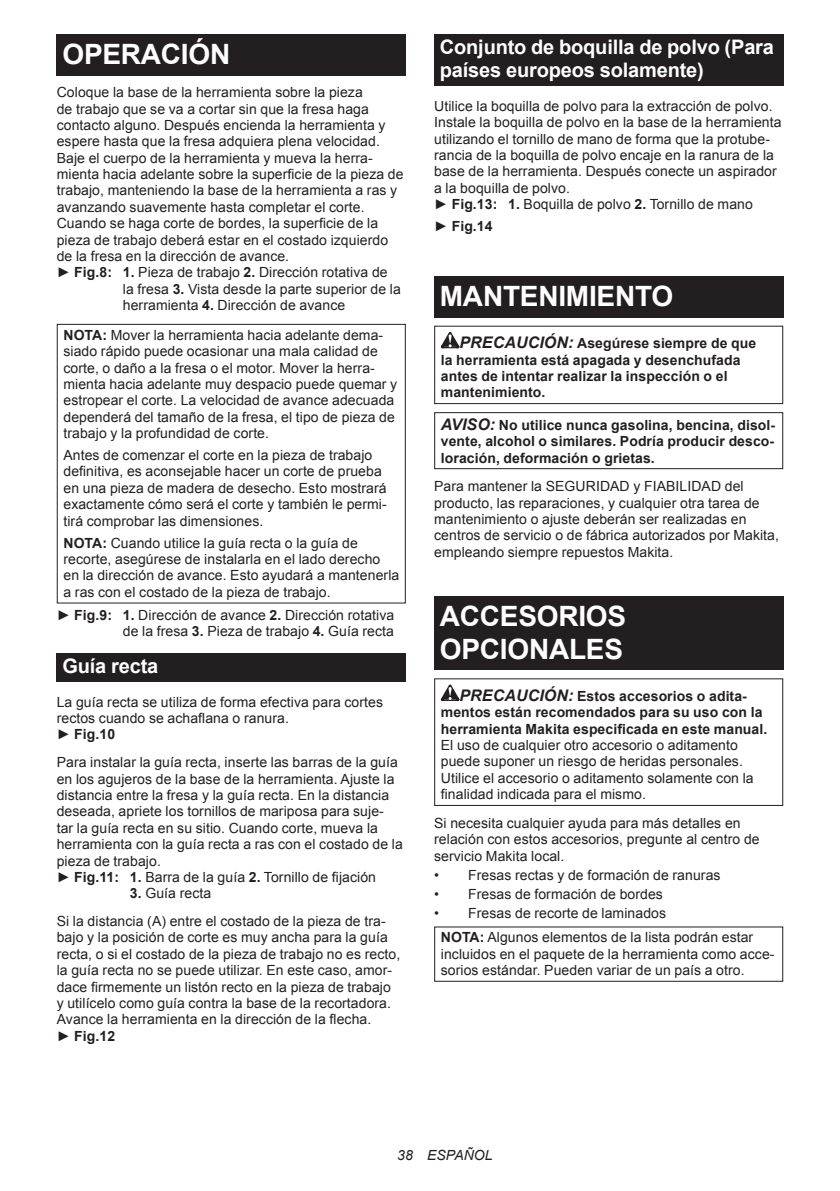
<style>
.page{position:relative;width:840px;height:1191px;background:#fff}
.page>*{position:absolute;margin:0;border:0;box-sizing:border-box;transform-origin:0 0}
.t1{font:700 28px/32.8px "Arial";letter-spacing:-.01em;color:#fff}
.t2{font:700 20px/23.4px "Arial";letter-spacing:-.01em;color:#fff}
.t3{font:14px/16.4px "Arial";letter-spacing:.005em;color:#231f20}
.t4{font:700 14px/16.4px "Arial";letter-spacing:.005em;color:#231f20}
.t5{font:italic 14px "Arial";letter-spacing:.005em;color:#231f20}
.s1{font-weight:700}
.s2{font-weight:400}
.s3{font-style:italic;font-size:16px}
</style>
<div class="page">
<div style="left:57px;top:34px;width:348px;height:41px;background:#231f20"></div>
<div style="left:57px;top:324px;width:348px;height:279px;border:1px solid #231f20"></div>
<div style="left:57px;top:653px;width:348px;height:29px;background:#231f20"></div>
<div style="left:434px;top:34px;width:348px;height:52px;background:#231f20"></div>
<div style="left:434px;top:276px;width:348px;height:42px;background:#231f20"></div>
<svg style="left:440px;top:332px;width:19px;height:16px"></svg>
<div style="left:434px;top:326px;width:348px;height:78px;border:1px solid #231f20"></div>
<div style="left:434px;top:412px;width:348px;height:57px;border:1px solid #231f20"></div>
<div style="left:434px;top:596px;width:348px;height:74px;background:#231f20"></div>
<svg style="left:440px;top:684px;width:19px;height:17px"></svg>
<div style="left:434px;top:678px;width:348px;height:128px;border:1px solid #231f20"></div>
<h1 class="t1" style="left:62px;top:38px;width:169px">OPERACIÓN</h1>
<p class="t3" style="left:57px;top:84px;width:307px">Coloque la base de la herramienta sobre la pieza</p>
<p class="t3" style="left:57px;top:101px;width:313px">de trabajo que se va a cortar sin que la fresa haga</p>
<p class="t3" style="left:57px;top:117px;width:330px">contacto alguno. Después encienda la herramienta y</p>
<p class="t3" style="left:57px;top:133px;width:324px">espere hasta que la fresa adquiera plena velocidad.</p>
<p class="t3" style="left:57px;top:150px;width:317px">Baje el cuerpo de la herramienta y mueva la herra-</p>
<p class="t3" style="left:57px;top:166px;width:348px">mienta hacia adelante sobre la superficie de la pieza de</p>
<p class="t3" style="left:57px;top:182px;width:342px">trabajo, manteniendo la base de la herramienta a ras y</p>
<p class="t3" style="left:57px;top:199px;width:309px">avanzando suavemente hasta completar el corte.</p>
<p class="t3" style="left:57px;top:215px;width:323px">Cuando se haga corte de bordes, la superficie de la</p>
<p class="t3" style="left:57px;top:232px;width:333px">pieza de trabajo deberá estar en el costado izquierdo</p>
<p class="t3" style="left:57px;top:248px;width:234px">de la fresa en la dirección de avance.</p>
<p class="t3" style="left:57px;top:264px;width:332px">► <span class="s1">Fig.8: 1.</span> Pieza de trabajo <span class="s1">2.</span> Dirección rotativa de</p>
<p class="t3" style="left:123px;top:281px;width:279px">la fresa <span class="s1">3.</span> Vista desde la parte superior de la</p>
<p class="t3" style="left:123px;top:297px;width:224px">herramienta <span class="s1">4.</span> Dirección de avance</p>
<p class="t3" style="left:63px;top:327px;width:335px"><span class="s1">NOTA:</span> Mover la herramienta hacia adelante dema&shy;siado rápido puede ocasionar una mala calidad de corte, o daño a la fresa o el motor. Mover la herra&shy;mienta hacia adelante muy despacio puede quemar y estropear el corte. La velocidad de avance adecuada dependerá del tamaño de la fresa, el tipo de pieza de trabajo y la profundidad de corte.</p>
<p class="t3" style="left:63px;top:447px;width:324px">Antes de comenzar el corte en la pieza de trabajo definitiva, es aconsejable hacer un corte de prueba en una pieza de madera de desecho. Esto mostrará exactamente cómo será el corte y también le permi&shy;tirá comprobar las dimensiones.</p>
<p class="t3" style="left:63px;top:535px;width:337px"><span class="s1">NOTA:</span> Cuando utilice la guía recta o la guía de recorte, asegúrese de instalarla en el lado derecho en la dirección de avance. Esto ayudará a mantenerla a ras con el costado de la pieza de trabajo.</p>
<p class="t3" style="left:57px;top:607px;width:339px;text-align:right">► <span class="s1">Fig.9: 1.</span> Dirección de avance <span class="s1">2.</span> Dirección rotativa de la fresa <span class="s1">3.</span> Pieza de trabajo <span class="s1">4.</span> Guía recta</p>
<h2 class="t2" style="left:62px;top:655px;width:97px">Guía recta</h2>
<p class="t3" style="left:57px;top:693px;width:328px">La guía recta se utiliza de forma efectiva para cortes rectos cuando se achaflana o ranura.<br>► <span class="s1">Fig.10</span></p>
<p class="t3" style="left:57px;top:754px;width:347px">Para instalar la guía recta, inserte las barras de la guía en los agujeros de la base de la herramienta. Ajuste la distancia entre la fresa y la guía recta. En la distancia deseada, apriete los tornillos de mariposa para suje&shy;tar la guía recta en su sitio. Cuando corte, mueva la herramienta con la guía recta a ras con el costado de la pieza de trabajo.<br>► <span class="s1">Fig.11: 1.</span> Barra de la guía <span class="s1">2.</span> Tornillo de fijación</p>
<p class="t3" style="left:57px;top:879px;width:330px;line-height:27.8px;text-indent:73px"><span class="s1">3.</span> Guía recta<br>Si la distancia (A) entre el costado de la pieza de tra-</p>
<p class="t3" style="left:57px;top:929px;width:345px">bajo y la posición de corte es muy ancha para la guía recta, o si el costado de la pieza de trabajo no es recto, la guía recta no se puede utilizar. En este caso, amor&shy;dace firmemente un listón recto en la pieza de trabajo y utilícelo como guía contra la base de la recortadora.<br>Avance la herramienta en la dirección de la flecha.<br>► <span class="s1">Fig.12</span></p>
<h2 class="t2" style="left:439px;top:36px;width:335px">Conjunto de boquilla de polvo (Para países europeos solamente)</h2>
<p class="t3" style="left:434px;top:98px;width:348px">Utilice la boquilla de polvo para la extracción de polvo.<br>Instale la boquilla de polvo en la base de la herramienta utilizando el tornillo de mano de forma que la protube&shy;rancia de la boquilla de polvo encaje en la ranura de la base de la herramienta. Después conecte un aspirador a la boquilla de polvo.<br>► <span class="s1">Fig.13: 1.</span> Boquilla de polvo <span class="s1">2.</span> Tornillo de mano</p>
<p class="t4" style="left:434px;top:218px;width:60px"><span class="s2">►</span> Fig.14</p>
<h1 class="t1" style="left:439px;top:281px;width:235px">MANTENIMIENTO</h1>
<p class="t4" style="left:440px;top:335px;width:316px;text-indent:19px"><span class="s3">PRECAUCIÓN:</span> Asegúrese siempre de que la herramienta está apagada y desenchufada antes de intentar realizar la inspección o el mantenimiento.</p>
<p class="t4" style="left:440px;top:417px;width:335px;text-align:justify"><span class="s3">AVISO:</span> No utilice nunca gasolina, bencina, disol&shy;vente, alcohol o similares. Podría producir desco&shy;loración, deformación o grietas.</p>
<p class="t3" style="left:434px;top:478px;width:346px">Para mantener la SEGURIDAD y FIABILIDAD del producto, las reparaciones, y cualquier otra tarea de mantenimiento o ajuste deberán ser realizadas en centros de servicio o de fábrica autorizados por Makita, empleando siempre repuestos Makita.</p>
<h1 class="t1" style="left:439px;top:601px;width:188px">ACCESORIOS<br>OPCIONALES</h1>
<p class="t4" style="left:440px;top:688px;width:328px;text-align:center"><span class="s3">PRECAUCIÓN:</span> Estos accesorios o adita&shy;mentos están recomendados para su uso con la herramienta Makita especificada en este manual.</p>
<p class="t3" style="left:440px;top:737px;width:314px">El uso de cualquier otro accesorio o aditamento puede suponer un riesgo de heridas personales.<br>Utilice el accesorio o aditamento solamente con la finalidad indicada para el mismo.</p>
<p class="t3" style="left:434px;top:815px;width:327px">Si necesita cualquier ayuda para más detalles en relación con estos accesorios, pregunte al centro de servicio Makita local.</p>
<p class="t3" style="left:434px;top:867px;width:288px">• Fresas rectas y de formación de ranuras</p>
<p class="t3" style="left:434px;top:886px;width:230px">• Fresas de formación de bordes</p>
<p class="t3" style="left:440px;top:901px;width:314px;line-height:23.8px;text-indent:-7px">• Fresas de recorte de laminados<br><span class="s1">NOTA:</span> Algunos elementos de la lista podrán estar</p>
<p class="t3" style="left:440px;top:945px;width:335px">incluidos en el paquete de la herramienta como acce&shy;sorios estándar. Pueden variar de un país a otro.</p>
<p class="t5" style="left:397px;top:1146px;width:97px">38 ESPAÑOL</p>
</div>
